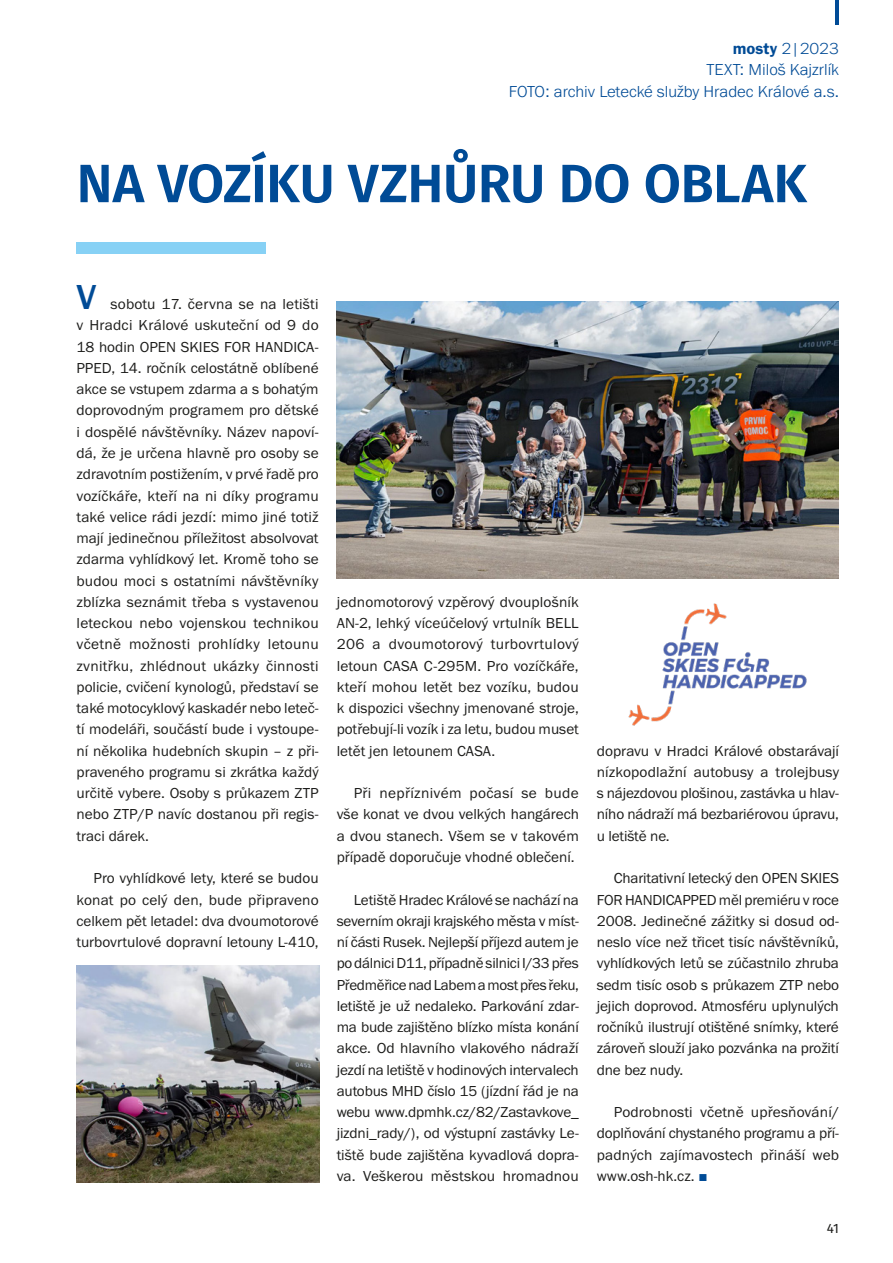
<style>
.page{position:relative;width:893px;height:1263px;background:#fff}
.page>*{position:absolute;margin:0;border:0;box-sizing:border-box;transform-origin:0 0}
.t1{font:600 54px "Fira Sans";letter-spacing:-.01em;color:#004b96}
.t2{font:500 36px "Franklin Gothic URW";color:#004b96}
.t3{font:300 16.5px/21.3px "Franklin Gothic URW";color:#004b96;text-align:right}
.t4{font:15px/21.3px "Franklin Gothic URW Boo";color:#1d1d1b;text-align:justify}
.t5{font:13.5px "Fira Sans";color:#1d1d1b}
.s1{font-family:"Franklin Gothic URW Dem";font-weight:400}
.s2{font-family:"Arial";font-weight:700;color:#004b96}
</style>
<div class="page">
<div style="left:77px;top:242px;width:189px;height:12px;background:#87d1f5"></div>
<hr style="left:836px;top:0;width:3px;height:24px;background:#004b96">
<img style="left:337px;top:302px;width:502px;height:276px">
<img style="left:77px;top:965px;width:242px;height:217px">
<img style="left:628px;top:603px;width:179px;height:123px">
<p class="t3" style="left:509px;top:38px;width:332px"><span class="s1">mosty</span> 2|2023<br>TEXT: Miloš Kajzrlík<br>FOTO: archiv Letecké služby Hradec Králové a.s.</p>
<h1 class="t1" style="left:77px;top:139px;width:732px">NA VOZÍKU VZHŮRU DO OBLAK</h1>
<h2 class="t2" style="left:77px;top:275px;width:21px">V</h2>
<p class="t4" style="left:77px;top:293px;width:244px;text-indent:34px">sobotu 17. června se na letišti v Hradci Králové uskuteční od 9 do 18 hodin OPEN SKIES FOR HANDICA-PPED, 14. ročník celostátně oblíbené akce se vstupem zdarma a s bohatým doprovodným programem pro dětské i dospělé návštěvníky. Název napoví&shy;dá, že je určena hlavně pro osoby se zdravotním postižením, v prvé řadě pro vozíčkáře, kteří na ni díky programu také velice rádi jezdí: mimo jiné totiž mají jedinečnou příležitost absolvovat zdarma vyhlídkový let. Kromě toho se budou moci s ostatními návštěvníky zblízka seznámit třeba s vystavenou leteckou nebo vojenskou technikou včetně možnosti prohlídky letounu zvnitřku, zhlédnout ukázky činnosti policie, cvičení kynologů, představí se také motocyklový kaskadér nebo leteč&shy;tí modeláři, součástí bude i vystoupe&shy;ní několika hudebních skupin – z při&shy;praveného programu si zkrátka každý určitě vybere. Osoby s průkazem ZTP nebo ZTP/P navíc dostanou při regis&shy;traci dárek.</p>
<p class="t4" style="left:77px;top:867px;width:244px;text-indent:17px">Pro vyhlídkové lety, které se budou konat po celý den, bude připraveno celkem pět letadel: dva dvoumotorové turbovrtulové dopravní letouny L-410,</p>
<p class="t4" style="left:337px;top:591px;width:244px">jednomotorový vzpěrový dvouplošník AN-2, lehký víceúčelový vrtulník BELL 206 a dvoumotorový turbovrtulový letoun CASA C-295M. Pro vozíčkáře, kteří mohou letět bez vozíku, budou k dispozici všechny jmenované stroje, potřebují-li vozík i za letu, budou muset letět jen letounem CASA.</p>
<p class="t4" style="left:337px;top:782px;width:244px;text-indent:17px">Při nepříznivém počasí se bude vše konat ve dvou velkých hangárech a dvou stanech. Všem se v takovém případě doporučuje vhodné oblečení.</p>
<p class="t4" style="left:337px;top:888px;width:244px;text-indent:17px">Letiště Hradec Králové se nachází na severním okraji krajského města v míst&shy;ní části Rusek. Nejlepší příjezd autem je po dálnici D11, případně silnici I/33 přes Předměřice nad Labem a most přes řeku, letiště je už nedaleko. Parkování zdar&shy;ma bude zajištěno blízko místa konání akce. Od hlavního vlakového nádraží jezdí na letiště v hodinových intervalech autobus MHD číslo 15 (jízdní řád je na webu www.dpmhk.cz/82/Zastavkove_ jizdni_rady/), od výstupní zastávky Le&shy;tiště bude zajištěna kyvadlová dopra&shy;va. Veškerou městskou hromadnou</p>
<p class="t4" style="left:597px;top:740px;width:244px">dopravu v Hradci Králové obstarávají nízkopodlažní autobusy a trolejbusy s nájezdovou plošinou, zastávka u hlav&shy;ního nádraží má bezbariérovou úpravu, u letiště ne.</p>
<p class="t4" style="left:597px;top:867px;width:244px;text-indent:17px">Charitativní letecký den OPEN SKIES FOR HANDICAPPED měl premiéru v roce 2008. Jedinečné zážitky si dosud od&shy;neslo více než třicet tisíc návštěvníků, vyhlídkových letů se zúčastnilo zhruba sedm tisíc osob s průkazem ZTP nebo jejich doprovod. Atmosféru uplynulých ročníků ilustrují otištěné snímky, které zároveň slouží jako pozvánka na prožití dne bez nudy.</p>
<p class="t4" style="left:597px;top:1101px;width:244px;text-indent:17px">Podrobnosti včetně upřesňování/ doplňování chystaného programu a pří&shy;padných zajímavostech přináší web www.osh-hk.cz. <span class="s2">■</span></p>
<p class="t5" style="left:827px;top:1218px;width:14px">41</p>
</div>
